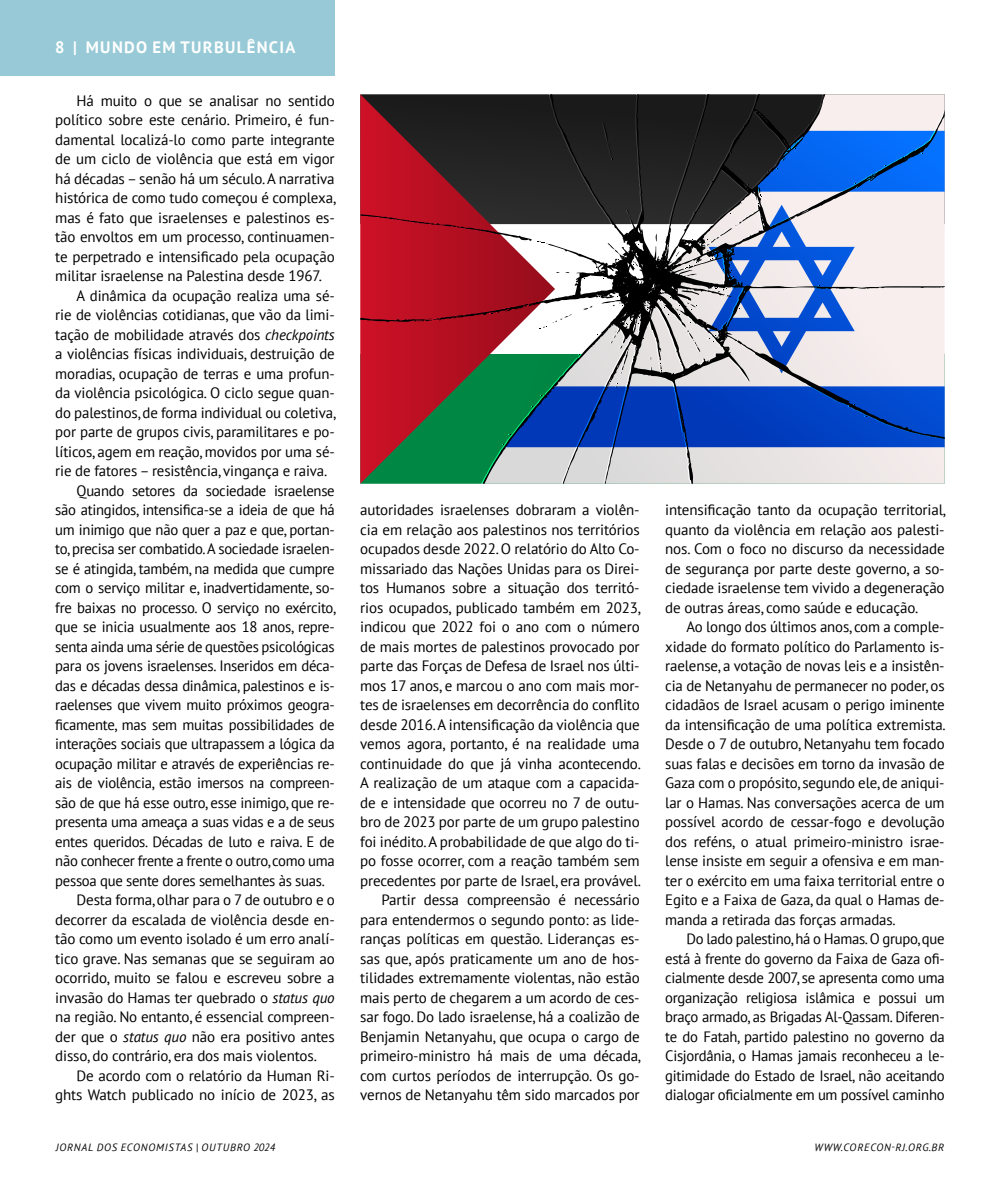
<style>
.page{position:relative;width:1000px;height:1191px;background:#fff}
.page>*{position:absolute;margin:0;border:0;box-sizing:border-box;transform-origin:0 0}
.t1{font:700 16.5px "PT Sans";letter-spacing:.08em;color:#fff}
.t2{font:15px/19.5px "PT Sans";letter-spacing:-.01em;color:#000;text-align:justify}
.t3{font:italic 10.5px "PT Sans";letter-spacing:.08em;color:#000}
.s1{font-style:italic}
</style>
<div class="page">
<div style="left:0;top:0;width:334px;height:76px;background:#97cad6"></div>
<svg style="left:360px;top:447px;width:71px;height:37px;background:#36693c"></svg>
<svg style="left:432px;top:447px;width:512px;height:37px;background:#c3d2c9"></svg>
<svg style="left:360px;top:94px;width:584px;height:353px;background:#716581"></svg>
<p class="t1" style="left:55px;top:37px;width:241px">8 | MUNDO EM TURBULÊNCIA</p>
<p class="t2" style="left:77px;top:90px;width:259px">Há muito o que se analisar no sentido</p>
<p class="t2" style="left:55px;top:110px;width:281px">político sobre este cenário. Primeiro, é fun-</p>
<p class="t2" style="left:55px;top:129px;width:281px">damental localizá-lo como parte integrante</p>
<p class="t2" style="left:55px;top:149px;width:281px">de um ciclo de violência que está em vigor</p>
<p class="t2" style="left:55px;top:168px;width:281px">há décadas – senão há um século. A narrativa</p>
<p class="t2" style="left:55px;top:188px;width:282px">histórica de como tudo começou é complexa,</p>
<p class="t2" style="left:55px;top:207px;width:281px">mas é fato que israelenses e palestinos es-</p>
<p class="t2" style="left:55px;top:227px;width:281px">tão envoltos em um processo, continuamen-</p>
<p class="t2" style="left:55px;top:246px;width:281px">te perpetrado e intensificado pela ocupação</p>
<p class="t2" style="left:55px;top:266px;width:268px">militar israelense na Palestina desde 1967.</p>
<p class="t2" style="left:77px;top:285px;width:259px">A dinâmica da ocupação realiza uma sé-</p>
<p class="t2" style="left:55px;top:305px;width:281px">rie de violências cotidianas, que vão da limi-</p>
<p class="t2" style="left:55px;top:324px;width:281px">tação de mobilidade através dos <span class="s1">checkpoints</span></p>
<p class="t2" style="left:55px;top:344px;width:281px">a violências físicas individuais, destruição de</p>
<p class="t2" style="left:55px;top:363px;width:281px">moradias, ocupação de terras e uma profun-</p>
<p class="t2" style="left:55px;top:383px;width:281px">da violência psicológica. O ciclo segue quan-</p>
<p class="t2" style="left:55px;top:402px;width:282px">do palestinos, de forma individual ou coletiva,</p>
<p class="t2" style="left:55px;top:422px;width:281px">por parte de grupos civis, paramilitares e po-</p>
<p class="t2" style="left:55px;top:441px;width:281px">líticos, agem em reação, movidos por uma sé-</p>
<p class="t2" style="left:55px;top:461px;width:273px">rie de fatores – resistência, vingança e raiva.</p>
<p class="t2" style="left:77px;top:480px;width:259px">Quando setores da sociedade israelense</p>
<p class="t2" style="left:55px;top:500px;width:281px">são atingidos, intensifica-se a ideia de que há</p>
<p class="t2" style="left:55px;top:519px;width:281px">um inimigo que não quer a paz e que, portan-</p>
<p class="t2" style="left:55px;top:539px;width:281px">to, precisa ser combatido. A sociedade israelen-</p>
<p class="t2" style="left:55px;top:558px;width:281px">se é atingida, também, na medida que cumpre</p>
<p class="t2" style="left:55px;top:578px;width:281px">com o serviço militar e, inadvertidamente, so-</p>
<p class="t2" style="left:55px;top:597px;width:282px">fre baixas no processo. O serviço no exército,</p>
<p class="t2" style="left:55px;top:617px;width:281px">que se inicia usualmente aos 18 anos, repre-</p>
<p class="t2" style="left:55px;top:636px;width:281px">senta ainda uma série de questões psicológicas</p>
<p class="t2" style="left:55px;top:656px;width:281px">para os jovens israelenses. Inseridos em déca-</p>
<p class="t2" style="left:55px;top:675px;width:281px">das e décadas dessa dinâmica, palestinos e is-</p>
<p class="t2" style="left:55px;top:695px;width:281px">raelenses que vivem muito próximos geogra-</p>
<p class="t2" style="left:55px;top:714px;width:281px">ficamente, mas sem muitas possibilidades de</p>
<p class="t2" style="left:55px;top:734px;width:281px">interações sociais que ultrapassem a lógica da</p>
<p class="t2" style="left:55px;top:753px;width:281px">ocupação militar e através de experiências re-</p>
<p class="t2" style="left:55px;top:773px;width:281px">ais de violência, estão imersos na compreen-</p>
<p class="t2" style="left:55px;top:792px;width:281px">são de que há esse outro, esse inimigo, que re-</p>
<p class="t2" style="left:55px;top:812px;width:281px">presenta uma ameaça a suas vidas e a de seus</p>
<p class="t2" style="left:55px;top:831px;width:281px">entes queridos. Décadas de luto e raiva. E de</p>
<p class="t2" style="left:55px;top:851px;width:281px">não conhecer frente a frente o outro, como uma</p>
<p class="t2" style="left:55px;top:870px;width:271px">pessoa que sente dores semelhantes às suas.</p>
<p class="t2" style="left:77px;top:890px;width:259px">Desta forma, olhar para o 7 de outubro e o</p>
<p class="t2" style="left:55px;top:909px;width:281px">decorrer da escalada de violência desde en-</p>
<p class="t2" style="left:55px;top:929px;width:281px">tão como um evento isolado é um erro analí-</p>
<p class="t2" style="left:55px;top:948px;width:281px">tico grave. Nas semanas que se seguiram ao</p>
<p class="t2" style="left:55px;top:968px;width:281px">ocorrido, muito se falou e escreveu sobre a</p>
<p class="t2" style="left:55px;top:987px;width:281px">invasão do Hamas ter quebrado o <span class="s1">status quo</span></p>
<p class="t2" style="left:55px;top:1007px;width:281px">na região. No entanto, é essencial compreen-</p>
<p class="t2" style="left:55px;top:1026px;width:281px">der que o <span class="s1">status quo</span> não era positivo antes</p>
<p class="t2" style="left:55px;top:1046px;width:263px">disso, do contrário, era dos mais violentos.</p>
<p class="t2" style="left:77px;top:1065px;width:259px">De acordo com o relatório da Human Ri-</p>
<p class="t2" style="left:55px;top:1085px;width:281px">ghts Watch publicado no início de 2023, as</p>
<p class="t2" style="left:360px;top:500px;width:282px;text-align:right">autoridades israelenses dobraram a violên&shy;cia em relação aos palestinos nos territórios ocupados desde 2022. O relatório do Alto Co&shy;missariado das Nações Unidas para os Direi&shy;tos Humanos sobre a situação dos territó&shy;rios ocupados, publicado também em 2023, indicou que 2022 foi o ano com o número de mais mortes de palestinos provocado por parte das Forças de Defesa de Israel nos últi&shy;mos 17 anos, e marcou o ano com mais mor&shy;tes de israelenses em decorrência do conflito desde 2016. A intensificação da violência que vemos agora, portanto, é na realidade uma continuidade do que já vinha acontecendo.<br>A realização de um ataque com a capacida&shy;de e intensidade que ocorreu no 7 de outu&shy;bro de 2023 por parte de um grupo palestino foi inédito. A probabilidade de que algo do ti&shy;po fosse ocorrer, com a reação também sem precedentes por parte de Israel, era provável.<br>Partir dessa compreensão é necessário para entendermos o segundo ponto: as lide&shy;ranças políticas em questão. Lideranças es&shy;sas que, após praticamente um ano de hos&shy;tilidades extremamente violentas, não estão mais perto de chegarem a um acordo de ces&shy;sar fogo. Do lado israelense, há a coalizão de Benjamin Netanyahu, que ocupa o cargo de primeiro-ministro há mais de uma década, com curtos períodos de interrupção. Os go&shy;vernos de Netanyahu têm sido marcados por</p>
<p class="t2" style="left:665px;top:500px;width:282px">intensificação tanto da ocupação territorial, quanto da violência em relação aos palesti&shy;nos. Com o foco no discurso da necessidade de segurança por parte deste governo, a so&shy;ciedade israelense tem vivido a degeneração de outras áreas, como saúde e educação.</p>
<p class="t2" style="left:665px;top:617px;width:282px;text-indent:21px">Ao longo dos últimos anos, com a comple&shy;xidade do formato político do Parlamento is&shy;raelense, a votação de novas leis e a insistên&shy;cia de Netanyahu de permanecer no poder, os cidadãos de Israel acusam o perigo iminente da intensificação de uma política extremista.<br>Desde o 7 de outubro, Netanyahu tem focado suas falas e decisões em torno da invasão de Gaza com o propósito, segundo ele, de aniqui&shy;lar o Hamas. Nas conversações acerca de um possível acordo de cessar-fogo e devolução dos reféns, o atual primeiro-ministro israe&shy;lense insiste em seguir a ofensiva e em man&shy;ter o exército em uma faixa territorial entre o Egito e a Faixa de Gaza, da qual o Hamas de&shy;manda a retirada das forças armadas.</p>
<p class="t2" style="left:665px;top:929px;width:281px;text-indent:21px">Do lado palestino, há o Hamas. O grupo, que está à frente do governo da Faixa de Gaza ofi&shy;cialmente desde 2007, se apresenta como uma organização religiosa islâmica e possui um braço armado, as Brigadas Al-Qassam. Diferen&shy;te do Fatah, partido palestino no governo da Cisjordânia, o Hamas jamais reconheceu a le&shy;gitimidade do Estado de Israel, não aceitando dialogar oficialmente em um possível caminho</p>
<p class="t3" style="left:56px;top:1140px;width:221px">JORNAL DOS ECONOMISTAS | OUTUBRO 2024</p>
<p class="t3" style="left:814px;top:1140px;width:131px">WWW.CORECON-RJ.ORG.BR</p>
</div>
